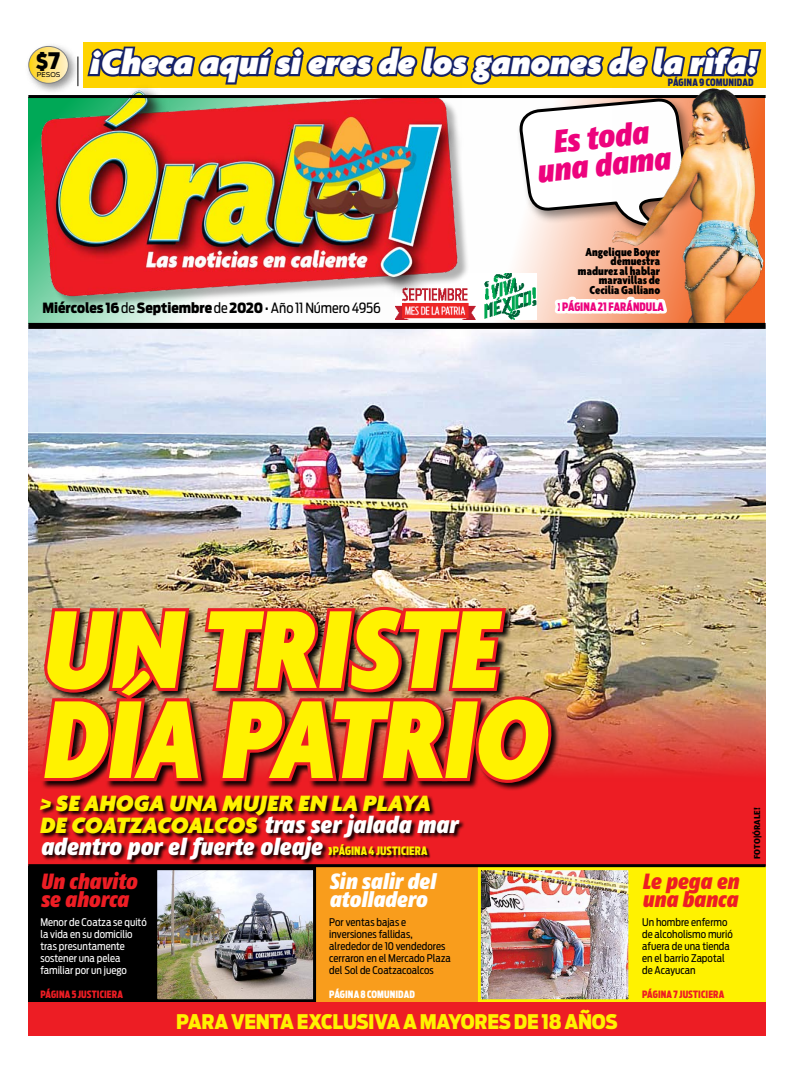
<style>
.page{position:relative;width:794px;height:1078px;background:#fff}
.page>*{position:absolute;margin:0;border:0;box-sizing:border-box;transform-origin:0 0}
.t1{font:900 condensed 120px/90px "Agenda";color:#fff200}
.t2{font:italic 900 36px "Agenda";letter-spacing:.01em;color:#fff}
.t3{font:italic 900 32px/28px "Fago Co";color:#ed037d;text-align:center}
.t4{font:italic 900 24px/22px "Fago Co";color:#fff}
.t5{font:italic 900 24px "Agenda";letter-spacing:.01em;color:#fff200}
.t6{font:italic 900 22px/18px "Fago Co";color:#ed1d24}
.t7{font:italic 900 22px/18px "Fago Co";color:#fff}
.t8{font:900 20.9px "Antenna Cond";color:#000}
.t9{font:900 20px "Antenna Cond";letter-spacing:-.015em;color:#fff200}
.t10{font:900 14px "Antenna Cond";letter-spacing:-.005em;color:#000}
.t11{font:900 condensed 12.5px/9.5px "Agenda";color:#000;text-align:right}
.t12{font:900 11.5px "Antenna Extra Cond";letter-spacing:.005em;color:#ed037d}
.t13{font:10.5px/12px "Antenna Cond";color:#000}
.t14{font:10.5px/12px "Antenna Cond";color:#fff}
.t15{font:900 10px "Antenna Extra Cond";letter-spacing:.01em;color:#ed1d24}
.t16{font:900 10px "Antenna Extra Cond";letter-spacing:.005em;color:#fff}
.t17{font:900 10px "Antenna Extra Cond";letter-spacing:.005em;color:#152167}
.t18{font:700 condensed 8px "Poynter Agate";letter-spacing:.01em;color:#000}
.t19{font:6.5px "Antenna";letter-spacing:.01em;color:#000}
.s1{font-size:22.5px}
.s2{font-weight:400}
.s3{font-family:"Agenda";color:#fff200}
.s4{color:#fff200}
.s5{font-family:"Antenna Extra Cond";font-style:normal;font-size:11.5px;color:#fff200}
</style>
<div class="page">
<svg style="left:443px;top:240px;width:169px;height:83px"></svg>
<svg style="left:29px;top:98px;width:414px;height:225px"></svg>
<img style="left:396px;top:273px;width:140px;height:46px">
<div style="left:43px;top:88px;width:427px;height:220px;background:#000;opacity:.3"></div>
<img style="left:40px;top:79px;width:422px;height:218px">
<div style="left:516px;top:95px;width:184px;height:145px;background:#000;opacity:.45"></div>
<svg style="left:549px;top:271px;width:63px;height:52px"></svg>
<div style="left:28px;top:865px;width:288px;height:137px;background:#000"></div>
<div style="left:478px;top:865px;width:287px;height:137px;background:#fff200"></div>
<div style="left:316px;top:865px;width:162px;height:137px;background:#f99d1c"></div>
<div style="left:28px;top:325px;width:737px;height:540px;background:#ed1d24"></div>
<img style="left:28px;top:329px;width:737px;height:444px">
<img style="left:158px;top:871px;width:154px;height:127px">
<div style="left:154px;top:867px;width:162px;height:135px;border:3px solid #000"></div>
<img style="left:482px;top:871px;width:145px;height:127px">
<div style="left:478px;top:867px;width:153px;height:135px;border:3px solid #fff200"></div>
<div style="left:41px;top:606px;width:519px;height:184px;background:#000;opacity:.95"></div>
<img style="left:37px;top:603px;width:518px;height:182px">
<div style="left:40px;top:794px;width:425px;height:71px;background:#000;opacity:.95"></div>
<div style="left:328px;top:844px;width:103px;height:14px;background:#000;opacity:.95"></div>
<hr style="left:28px;top:864px;width:737px;height:3px;background:#000">
<hr style="left:28px;top:95px;width:737px;height:3px;background:#000">
<div style="left:28px;top:323px;width:737px;height:6px;background:#000"></div>
<div style="left:24px;top:42px;width:56px;height:53px;background:#000;opacity:.42"></div>
<svg style="left:29px;top:46px;width:39px;height:37px"></svg>
<div style="left:28px;top:46px;width:41px;height:38px;border:1px solid #808285;border-radius:50%"></div>
<img style="left:85px;top:42px;width:678px;height:186px">
<div style="left:28px;top:1002px;width:737px;height:33px;background:#ed1d24"></div>
<img style="left:612px;top:86px;width:153px;height:237px">
<h3 class="t8" style="left:36px;top:49px;width:25px">$<span class="s1">7</span></h3>
<p class="t19" style="left:37px;top:71px;width:25px">PESOS</p>
<h2 class="t2" style="left:91px;top:40px;width:668px">¡CHECA AQUÍ SI ERES DE LOS GANONES DE LA RIFA!</h2>
<p class="t17" style="left:668px;top:76px;width:87px">PÁGINA 9 COMUNIDAD</p>
<h3 class="t3" style="left:532px;top:129px;width:136px;rotate:-6deg">Es toda una dama</h3>
<p class="t11" style="left:578px;top:246px;width:84px">Angelique Boyer demuestra madurez al hablar maravillas de<br>Cecilia Galliano</p>
<h3 class="t10" style="left:43px;top:299px;width:340px">MIÉRCOLES 16 <span class="s2">de</span> SEPTIEMBRE <span class="s2">de</span> 2020 <span class="s2">• Año 11 Número 4956</span></h3>
<p class="t12" style="left:557px;top:299px;width:108px">❱PÁGINA 21 FARÁNDULA</p>
<h1 class="t1" style="left:40px;top:602px;width:525px">Un triste día patrio</h1>
<h3 class="t5" style="left:40px;top:788px;width:392px">&gt; SE AHOGA UNA MUJER EN LA PLAYA</h3>
<h3 class="t4" style="left:40px;top:813px;width:418px"><span class="s3">DE COATZACOALCOS</span> tras ser jalada mar adentro por el fuerte oleaje <span class="s4">❱</span><span class="s5">PÁGINA 4 JUSTICIERA</span></h3>
<p class="t18" style="left:752px;top:859px;width:53px;rotate:-90deg">foto|órale!</p>
<h3 class="t6" style="left:40px;top:871px;width:98px">Un chavito se ahorca</h3>
<h3 class="t7" style="left:329px;top:871px;width:108px">Sin salir del atolladero</h3>
<p class="t14" style="left:40px;top:915px;width:108px">Menor de Coatza se quitó la vida en su domicilio tras presuntamente sostener una pelea familiar por un juego</p>
<p class="t13" style="left:329px;top:916px;width:123px">Por ventas bajas e inversiones fallidas, alrededor de 10 vendedores cerraron en el Mercado Plaza del Sol de Coatzacoalcos</p>
<p class="t15" style="left:40px;top:988px;width:84px">PÁGINA 5 JUSTICIERA</p>
<p class="t16" style="left:329px;top:988px;width:87px">PÁGINA 8 COMUNIDAD</p>
<h3 class="t9" style="left:176px;top:1008px;width:311px">PARA VENTA EXCLUSIVA A MAYORES</h3>
<h3 class="t9" style="left:514px;top:1008px;width:105px">DE 18 AÑOS</h3>
<h3 class="t6" style="left:642px;top:871px;width:98px">Le pega en una banca</h3>
<p class="t13" style="left:642px;top:916px;width:92px">Un hombre enfermo de alcoholismo murió afuera de una tienda en el barrio Zapotal de Acayucan</p>
<p class="t15" style="left:642px;top:988px;width:84px">PÁGINA 7 JUSTICIERA</p>
</div>
